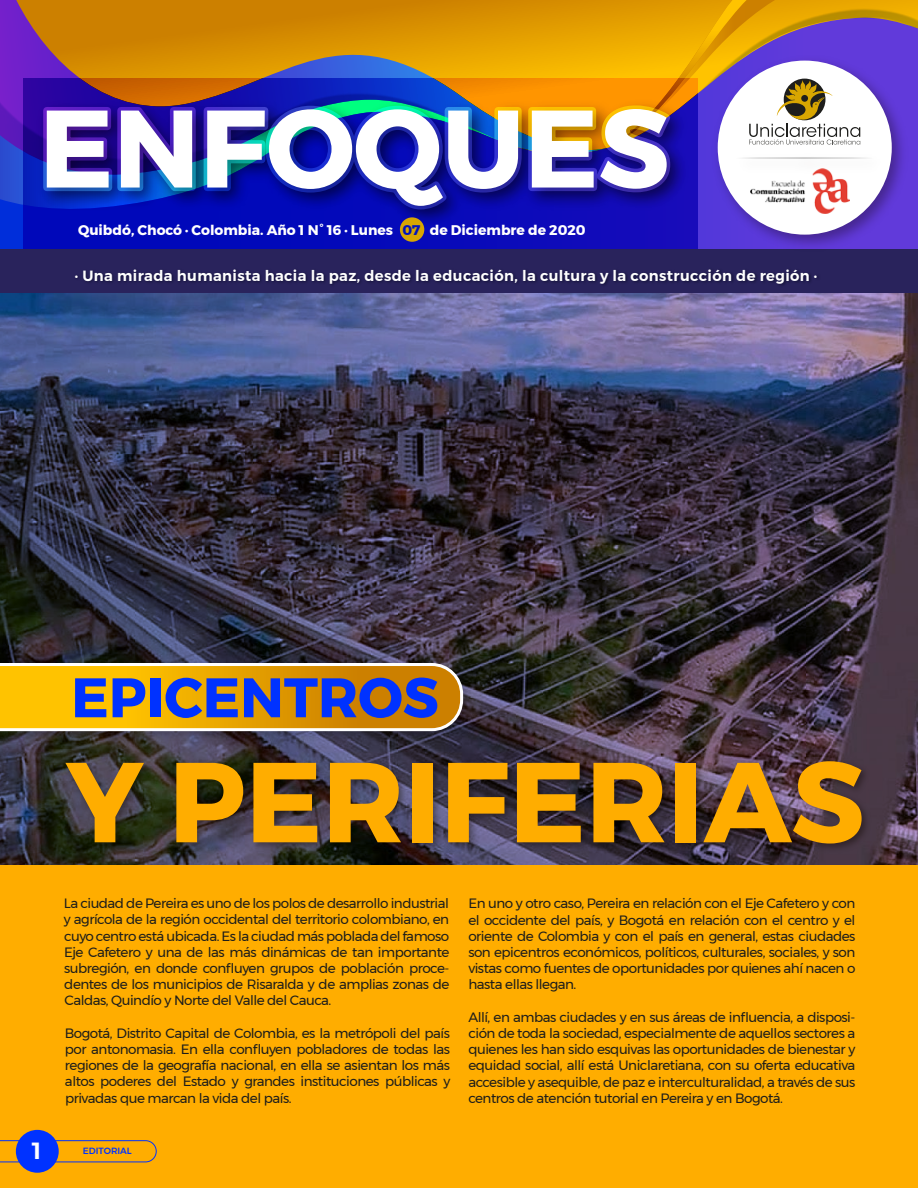
<style>
.page{position:relative;width:918px;height:1188px;background:#fff}
.page>*{position:absolute;margin:0;border:0;box-sizing:border-box;transform-origin:0 0}
.t1{font:700 113.4px "Montserrat";color:#ffad00}
.t2{font:700 109.8px "Montserrat";color:#fff}
.t3{font:700 55.5px "Montserrat";color:#0032ff}
.t4{font:600 23.4px "Montserrat";color:#fff}
.t5{font:600 14.7px "Montserrat";letter-spacing:.025em;color:#fff}
.t6{font:700 13.95px "Montserrat";color:#fff}
.t7{font:13.5px/16.2px "Montserrat";letter-spacing:-.035em;color:#1d1d1b;text-align:justify}
.t8{font:500 9px "Montserrat";color:#0032ff}
.s1{color:#0013be}
</style>
<div class="page">
<div style="left:0;top:863px;width:918px;height:325px;background:#ffad00"></div>
<img style="left:0;top:0;width:918px;height:185px">
<svg style="left:0;top:100px;width:24px;height:115px;background:#3936ca"></svg>
<div style="left:0;top:250px;width:918px;height:44px;background:#29235c"></div>
<img style="left:707px;top:50px;width:206px;height:200px">
<div style="left:718px;top:61px;width:174px;height:174px;background:#fff;border-radius:50%"></div>
<img style="left:886px;top:147px;width:8px;height:32px">
<svg style="left:40px;top:0;width:833px;height:214px"></svg>
<img style="left:751px;top:168px;width:99px;height:45px">
<img style="left:76px;top:270px;width:743px;height:15px">
<img style="left:27px;top:82px;width:667px;height:168px">
<svg style="left:0;top:1140px;width:157px;height:23px"></svg>
<div style="left:16px;top:1130px;width:43px;height:43px;background:#0032ff;border-radius:50%"></div>
<div style="left:400px;top:217px;width:24px;height:25px;background:#d8a601;border-radius:50%"></div>
<img style="left:0;top:293px;width:918px;height:572px">
<img style="left:35px;top:740px;width:841px;height:125px">
<img style="left:0;top:655px;width:475px;height:89px">
<svg style="left:0;top:663px;width:463px;height:68px;background:#e6aa17"></svg>
<h2 class="t2" style="left:39px;top:60px;width:632px">ENFOQUES</h2>
<p class="t6" style="left:78px;top:218px;width:509px">Quibdó, Chocó · Colombia. Año 1 N° 16 · Lunes <span class="s1">07</span> de Diciembre de 2020</p>
<p class="t5" style="left:75px;top:264px;width:744px">· Una mirada humanista hacia la paz, desde la educación, la cultura y la construcción de región ·</p>
<h3 class="t3" style="left:71px;top:653px;width:369px">EPICENTROS</h3>
<h1 class="t1" style="left:66px;top:711px;width:800px">Y PERIFERIAS</h1>
<h3 class="t4" style="left:32px;top:1132px;width:11px">1</h3>
<p class="t7" style="left:64px;top:895px;width:387px">La ciudad de Pereira es uno de los polos de desarrollo industrial y agrícola de la región occidental del territorio colombiano, en cuyo centro está ubicada. Es la ciudad más poblada del famoso Eje Cafetero y una de las más dinámicas de tan importante subregión, en donde confluyen grupos de población proce&shy;dentes de los municipios de Risaralda y de amplias zonas de Caldas, Quindío y Norte del Valle del Cauca.</p>
<p class="t7" style="left:65px;top:1025px;width:387px">Bogotá, Distrito Capital de Colombia, es la metrópoli del país por antonomasia. En ella confluyen pobladores de todas las regiones de la geografía nacional, en ella se asientan los más altos poderes del Estado y grandes instituciones públicas y privadas que marcan la vida del país.</p>
<p class="t8" style="left:83px;top:1144px;width:51px">EDITORIAL</p>
<p class="t7" style="left:468px;top:895px;width:389px">En uno y otro caso, Pereira en relación con el Eje Cafetero y con el occidente del país, y Bogotá en relación con el centro y el oriente de Colombia y con el país en general, estas ciudades son epicentros económicos, políticos, culturales, sociales, y son vistas como fuentes de oportunidades por quienes ahí nacen o hasta ellas llegan.</p>
<p class="t7" style="left:468px;top:1009px;width:389px">Allí, en ambas ciudades y en sus áreas de influencia, a disposi&shy;ción de toda la sociedad, especialmente de aquellos sectores a quienes les han sido esquivas las oportunidades de bienestar y equidad social, allí está Uniclaretiana, con su oferta educativa accesible y asequible, de paz e interculturalidad, a través de sus centros de atención tutorial en Pereira y en Bogotá.</p>
</div>
